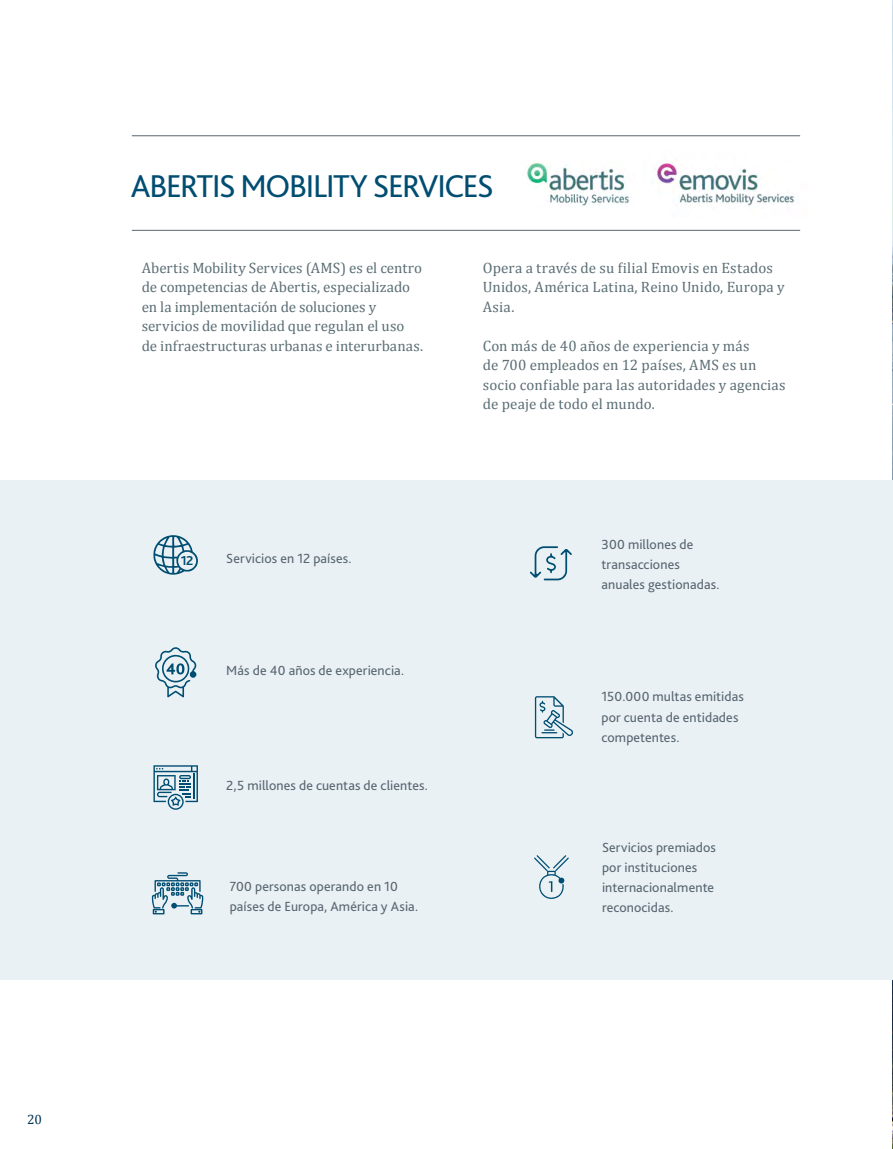
<style>
.page{position:relative;width:893px;height:1149px;background:#fff}
.page>*{position:absolute;margin:0;border:0;box-sizing:border-box;transform-origin:0 0}
.t1{font:33px "Bliss 2";letter-spacing:-.04em;color:#004d72}
.t2{font:15px/19.5px "Cambria";letter-spacing:.005em;color:#5b6e75}
.t3{font:13.95px/20.1px "Bliss 2";letter-spacing:.01em;color:#596670}
.t4{font:13.5px "Cambria";color:#003753}
.t5{font:700 13.5px "Bliss 2";color:#004d72}
</style>
<div class="page">
<img style="left:892px;top:0;width:1px;height:1148px">
<div style="left:0;top:479px;width:893px;height:500px;background:#e9f1f5"></div>
<img style="left:523px;top:162px;width:106px;height:44px">
<hr style="left:132px;top:230px;width:668px;height:1px;background:#596670">
<hr style="left:132px;top:135px;width:668px;height:1px;background:#596670">
<svg style="left:155px;top:647px;width:41px;height:50px"></svg>
<svg style="left:534px;top:855px;width:35px;height:44px"></svg>
<svg style="left:152px;top:872px;width:51px;height:42px"></svg>
<svg style="left:535px;top:696px;width:38px;height:42px"></svg>
<svg style="left:153px;top:765px;width:45px;height:44px"></svg>
<svg style="left:530px;top:546px;width:42px;height:34px"></svg>
<svg style="left:153px;top:535px;width:45px;height:39px"></svg>
<img style="left:655px;top:162px;width:140px;height:45px">
<p class="t4" style="left:27px;top:1110px;width:16px">20</p>
<h1 class="t1" style="left:131px;top:166px;width:364px">ABERTIS MOBILITY SERVICES</h1>
<p class="t2" style="left:142px;top:258px;width:283px">Abertis Mobility Services (AMS) es el centro de competencias de Abertis, especializado en la implementación de soluciones y servicios de movilidad que regulan el uso de infraestructuras urbanas e interurbanas.</p>
<p class="t2" style="left:483px;top:258px;width:304px">Opera a través de su filial Emovis en Estados<br>Unidos, América Latina, Reino Unido, Europa y<br>Asia.</p>
<p class="t2" style="left:483px;top:336px;width:304px">Con más de 40 años de experiencia y más<br>de 700 empleados en 12 países, AMS es un socio confiable para las autoridades y agencias de peaje de todo el mundo.</p>
<p class="t5" style="left:181px;top:552px;width:14px">12</p>
<p class="t3" style="left:226px;top:547px;width:127px">Servicios en 12 países.</p>
<p class="t3" style="left:226px;top:659px;width:179px">Más de 40 años de experiencia.</p>
<p class="t3" style="left:226px;top:774px;width:203px">2,5 millones de cuentas de clientes.</p>
<p class="t3" style="left:230px;top:875px;width:190px">700 personas operando en 10 países de Europa, América y Asia.</p>
<p class="t3" style="left:601px;top:534px;width:120px">300 millones de transacciones anuales gestionadas.</p>
<p class="t3" style="left:601px;top:686px;width:144px">150.000 multas emitidas por cuenta de entidades competentes.</p>
<p class="t3" style="left:602px;top:836px;width:115px">Servicios premiados por instituciones internacionalmente reconocidas.</p>
</div>
